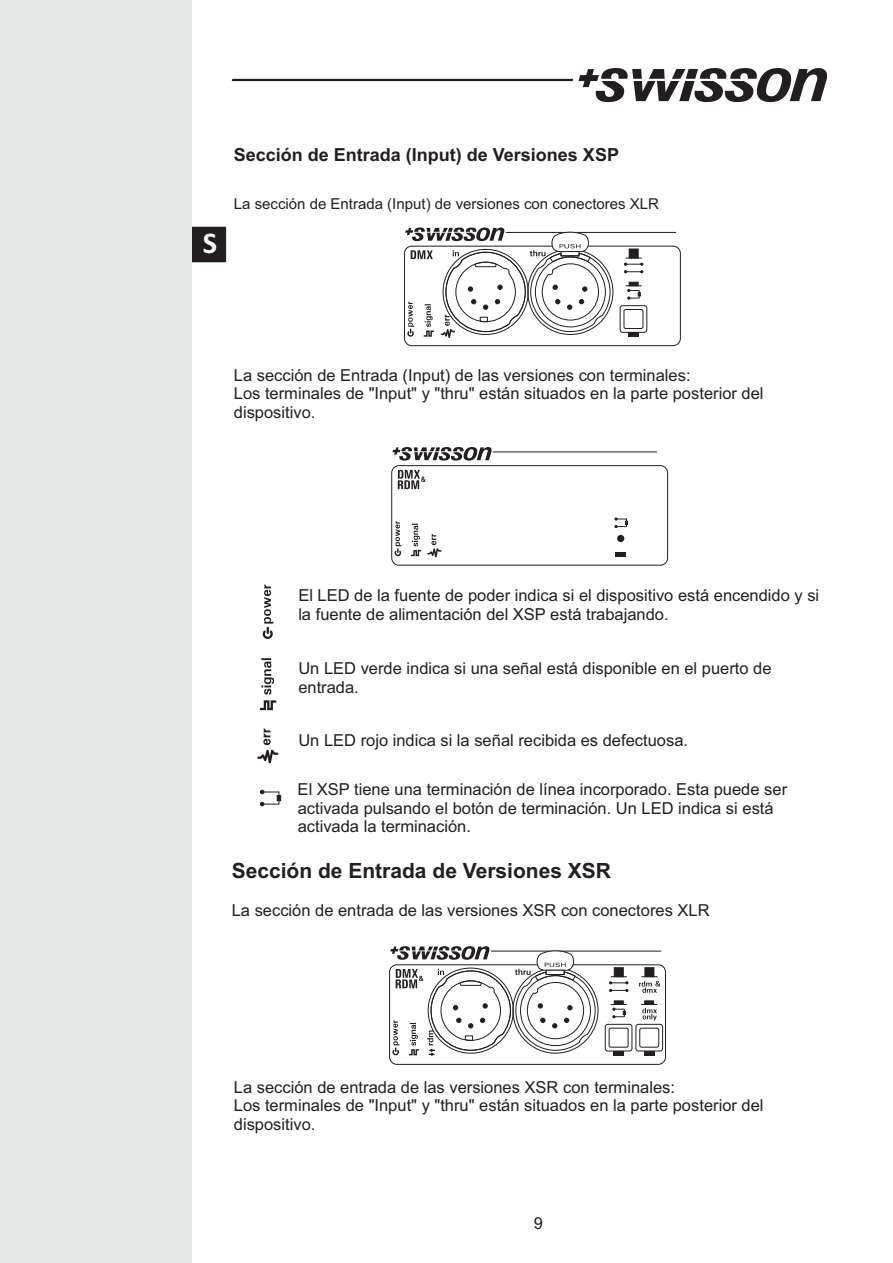
<style>
.page{position:relative;width:893px;height:1263px;background:#fff}
.page>*{position:absolute;margin:0;border:0;box-sizing:border-box;transform-origin:0 0}
.t1{font:700 30.3px "Calibri";color:#fff}
.t2{font:700 21px "Arial";color:#231f20}
.t3{font:700 18px "Arial";color:#231f20}
.t4{font:16.5px/18.5px "Arial";color:#231f20}
.t5{font:15px "Arial";color:#231f20}
</style>
<div class="page">
<svg style="left:232px;top:68px;width:595px;height:34px"></svg>
<div style="left:391px;top:465px;width:277px;height:100px;border:1px solid #231f20;border-radius:7px"></div>
<hr style="left:616px;top:552px;width:10px;height:4px;background:#231f20">
<svg style="left:392px;top:447px;width:100px;height:14px"></svg>
<svg style="left:395px;top:521px;width:6px;height:35px"></svg>
<svg style="left:411px;top:524px;width:10px;height:32px"></svg>
<hr style="left:493px;top:452px;width:164px;height:1px;background:#231f20">
<svg style="left:615px;top:518px;width:13px;height:10px"></svg>
<svg style="left:398px;top:470px;width:28px;height:19px"></svg>
<div style="left:617px;top:535px;width:7px;height:7px;background:#231f20;border-radius:50%"></div>
<svg style="left:427px;top:534px;width:15px;height:24px"></svg>
<div style="left:389px;top:964px;width:277px;height:101px;border:1px solid #231f20;border-radius:7px"></div>
<div style="left:605px;top:1024px;width:27px;height:27px;border:1px solid #231f20;border-radius:3px"></div>
<hr style="left:614px;top:1051px;width:10px;height:4px;background:#231f20">
<div style="left:635px;top:1024px;width:28px;height:27px;border:1px solid #231f20;border-radius:3px"></div>
<hr style="left:644px;top:1051px;width:10px;height:4px;background:#231f20">
<hr style="left:491px;top:951px;width:170px;height:1px;background:#231f20">
<svg style="left:609px;top:967px;width:19px;height:25px"></svg>
<svg style="left:611px;top:1000px;width:16px;height:18px"></svg>
<svg style="left:641px;top:1000px;width:16px;height:21px"></svg>
<svg style="left:639px;top:967px;width:21px;height:26px"></svg>
<div style="left:609px;top:1028px;width:19px;height:19px;border:1px solid #231f20;border-radius:2px"></div>
<div style="left:639px;top:1028px;width:20px;height:19px;border:1px solid #231f20;border-radius:2px"></div>
<svg style="left:390px;top:946px;width:206px;height:110px"></svg>
<svg style="left:263px;top:585px;width:10px;height:54px"></svg>
<svg style="left:260px;top:658px;width:16px;height:52px"></svg>
<svg style="left:257px;top:729px;width:21px;height:34px"></svg>
<svg style="left:260px;top:790px;width:21px;height:16px"></svg>
<div style="left:404px;top:246px;width:277px;height:100px;border:1px solid #231f20;border-radius:7px"></div>
<div style="left:620px;top:305px;width:27px;height:28px;border:1px solid #231f20;border-radius:3px"></div>
<div style="left:628px;top:332px;width:10px;height:5px;background:#231f20"></div>
<hr style="left:506px;top:232px;width:170px;height:1px;background:#231f20">
<svg style="left:624px;top:248px;width:19px;height:25px"></svg>
<svg style="left:626px;top:281px;width:16px;height:18px"></svg>
<div style="left:624px;top:309px;width:19px;height:20px;border:1px solid #231f20;border-radius:2px"></div>
<svg style="left:405px;top:227px;width:206px;height:111px"></svg>
<svg style="left:191px;top:226px;width:36px;height:37px"></svg>
<div style="left:0;top:0;width:191px;height:1263px;background:#e7e8e8"></div>
<h1 class="t1" style="left:203px;top:231px;width:16px">S</h1>
<p class="t3" style="left:234px;top:148px;width:387px">Sección de Entrada (Input) de Versiones XSP</p>
<p class="t5" style="left:234px;top:198px;width:427px">La sección de Entrada (Input) de versiones con conectores XLR</p>
<p class="t4" style="left:234px;top:367px;width:531px">La sección de Entrada (Input) de las versiones con terminales:<br>Los terminales de "Input" y "thru" están situados en la parte posterior del dispositivo.</p>
<p class="t4" style="left:298px;top:587px;width:522px">El LED de la fuente de poder indica si el dispositivo está encendido y si la fuente de alimentación del XSP está trabajando.</p>
<p class="t4" style="left:298px;top:660px;width:475px">Un LED verde indica si una señal está disponible en el puerto de entrada.</p>
<p class="t4" style="left:298px;top:733px;width:391px">Un LED rojo indica si la señal recibida es defectuosa.</p>
<p class="t4" style="left:298px;top:782px;width:491px">El XSP tiene una terminación de línea incorporado. Esta puede ser activada pulsando el botón de terminación. Un LED indica si está activada la terminación.</p>
<p class="t2" style="left:232px;top:863px;width:381px">Sección de Entrada de Versiones XSR</p>
<p class="t4" style="left:232px;top:903px;width:479px">La sección de entrada de las versiones XSR con conectores XLR</p>
<p class="t4" style="left:234px;top:1079px;width:531px">La sección de entrada de las versiones XSR con terminales:<br>Los terminales de "Input" y "thru" están situados en la parte posterior del dispositivo.</p>
<p class="t4" style="left:534px;top:1215px;width:11px">9</p>
</div>
